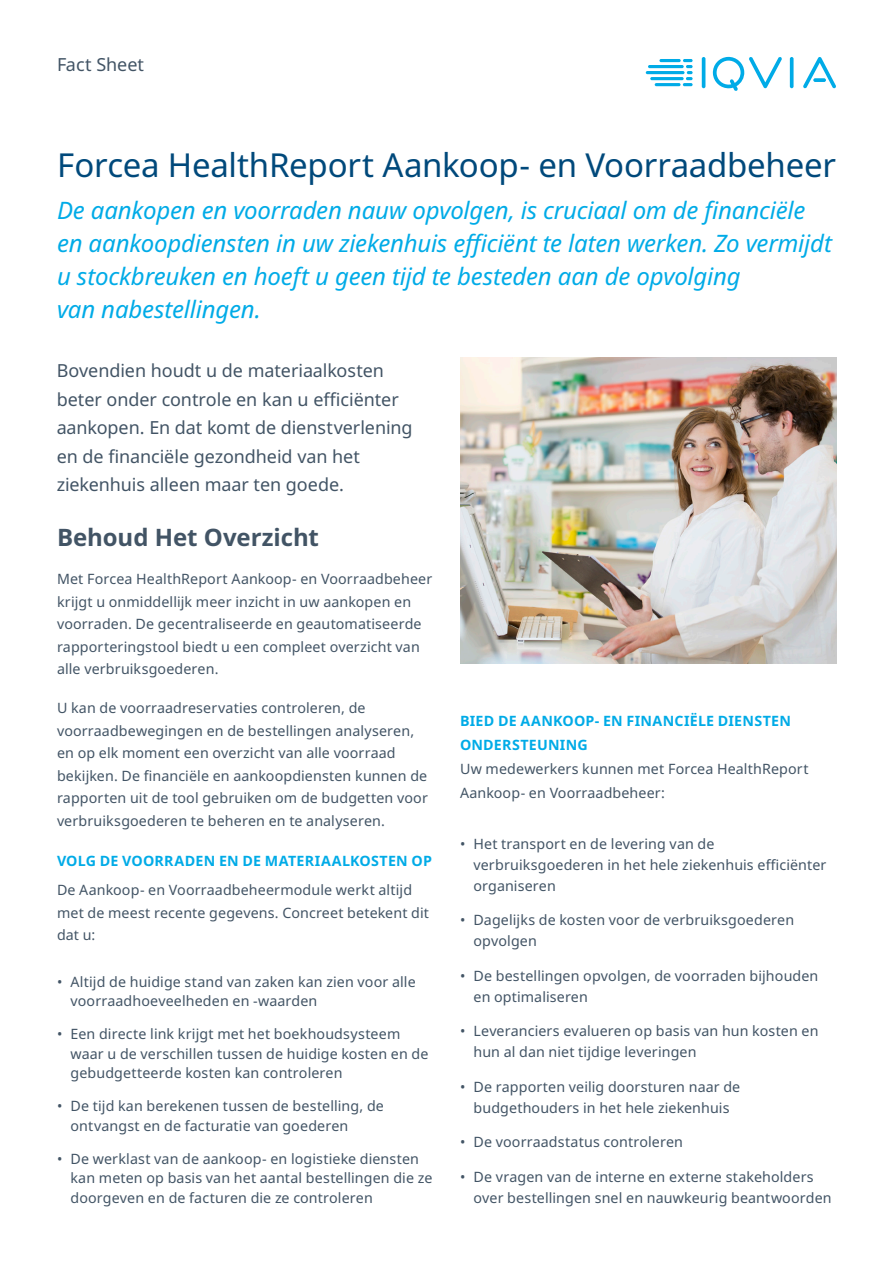
<style>
.page{position:relative;width:893px;height:1263px;background:#fff}
.page>*{position:absolute;margin:0;border:0;box-sizing:border-box;transform-origin:0 0}
.t1{font:33px "Noto Sans";letter-spacing:-.01em;color:#00497b}
.Title_subhead{font:italic 24px/33px "Noto Sans";letter-spacing:-.01em;color:#00abe7}
.Section_heading{font:700 24px "Noto Sans";letter-spacing:-.005em;color:#425465}
.Intro{font:18px/28.5px "Noto Sans";letter-spacing:-.005em;color:#425465}
.Body_copy_-_Space{font:14.25px/22.5px "Noto Sans";letter-spacing:.01em;color:#425465}
.Subheading{font:700 14.25px/24px "Noto Sans";letter-spacing:.02em;color:#00abe7}
</style>
<div class="page">
<hr style="left:702px;top:57px;width:3px;height:31px;background:#00abe7;border-radius:2px">
<hr style="left:790px;top:57px;width:3px;height:31px;background:#00abe7;border-radius:2px">
<svg style="left:712px;top:56px;width:70px;height:35px"></svg>
<svg style="left:803px;top:57px;width:33px;height:31px"></svg>
<hr style="left:655px;top:83px;width:26px;height:3px;background:#00abe7;border-radius:2px">
<svg style="left:683px;top:59px;width:10px;height:27px"></svg>
<hr style="left:650px;top:77px;width:34px;height:3px;background:#00abe7;border-radius:2px">
<hr style="left:646px;top:71px;width:38px;height:3px;background:#00abe7;border-radius:2px">
<hr style="left:648px;top:65px;width:36px;height:3px;background:#00abe7;border-radius:2px">
<hr style="left:659px;top:59px;width:22px;height:3px;background:#00abe7;border-radius:2px">
<img style="left:460px;top:358px;width:377px;height:306px">
<p class="Intro" style="left:57px;top:50px;width:89px">Fact Sheet</p>
<p class="t1" style="left:57px;top:142px;width:781px">Forcea HealthReport Aankoop- en Voorraadbeheer</p>
<p class="Title_subhead" style="left:57px;top:194px;width:776px">De aankopen en voorraden nauw opvolgen, is cruciaal om de financiële en aankoopdiensten in uw ziekenhuis efficiënt te laten werken. Zo vermijdt u stockbreuken en hoeft u geen tijd te besteden aan de opvolging<br>van nabestellingen.</p>
<p class="Intro" style="left:57px;top:357px;width:357px">Bovendien houdt u de materiaalkosten beter onder controle en kan u efficiënter aankopen. En dat komt de dienstverlening en de financiële gezondheid van het ziekenhuis alleen maar ten goede.</p>
<p class="Section_heading" style="left:57px;top:520px;width:263px">Behoud Het Overzicht</p>
<p class="Body_copy_-_Space" style="left:57px;top:568px;width:377px">Met Forcea HealthReport Aankoop- en Voorraadbeheer krijgt u onmiddellijk meer inzicht in uw aankopen en voorraden. De gecentraliseerde en geautomatiseerde rapporteringstool biedt u een compleet overzicht van alle verbruiksgoederen.</p>
<p class="Body_copy_-_Space" style="left:57px;top:697px;width:372px">U kan de voorraadreservaties controleren, de voorraadbewegingen en de bestellingen analyseren, en op elk moment een overzicht van alle voorraad bekijken. De financiële en aankoopdiensten kunnen de rapporten uit de tool gebruiken om de budgetten voor verbruiksgoederen te beheren en te analyseren.</p>
<p class="Subheading" style="left:57px;top:849px;width:376px">VOLG DE VOORRADEN EN DE MATERIAALKOSTEN OP</p>
<p class="Body_copy_-_Space" style="left:57px;top:879px;width:374px">De Aankoop- en Voorraadbeheermodule werkt altijd met de meest recente gegevens. Concreet betekent dit dat u:</p>
<p class="Body_copy_-_Space" style="left:71px;top:972px;width:347px;line-height:19.5px;text-indent:-14px">• Altijd de huidige stand van zaken kan zien voor alle voorraadhoeveelheden en -waarden</p>
<p class="Body_copy_-_Space" style="left:71px;top:1024px;width:359px;line-height:19.5px;text-indent:-14px">• Een directe link krijgt met het boekhoudsysteem waar u de verschillen tussen de huidige kosten en de gebudgetteerde kosten kan controleren</p>
<p class="Body_copy_-_Space" style="left:71px;top:1096px;width:315px;line-height:19.5px;text-indent:-14px">• De tijd kan berekenen tussen de bestelling, de ontvangst en de facturatie van goederen</p>
<p class="Body_copy_-_Space" style="left:71px;top:1149px;width:363px;line-height:19.5px;text-indent:-14px">• De werklast van de aankoop- en logistieke diensten kan meten op basis van het aantal bestellingen die ze doorgeven en de facturen die ze controleren</p>
<p class="Subheading" style="left:460px;top:709px;width:333px">BIED DE AANKOOP- EN FINANCIËLE DIENSTEN<br>ONDERSTEUNING</p>
<p class="Body_copy_-_Space" style="left:460px;top:757px;width:350px;line-height:24px">Uw medewerkers kunnen met Forcea HealthReport<br>Aankoop- en Voorraadbeheer:</p>
<p class="Body_copy_-_Space" style="left:473px;top:833px;width:354px;line-height:21px;text-indent:-14px">• Het transport en de levering van de verbruiksgoederen in het hele ziekenhuis efficiënter organiseren</p>
<p class="Body_copy_-_Space" style="left:473px;top:910px;width:322px;line-height:21px;text-indent:-14px">• Dagelijks de kosten voor de verbruiksgoederen opvolgen</p>
<p class="Body_copy_-_Space" style="left:473px;top:965px;width:346px;line-height:21px;text-indent:-14px">• De bestellingen opvolgen, de voorraden bijhouden en optimaliseren</p>
<p class="Body_copy_-_Space" style="left:473px;top:1021px;width:347px;line-height:21px;text-indent:-14px">• Leveranciers evalueren op basis van hun kosten en hun al dan niet tijdige leveringen</p>
<p class="Body_copy_-_Space" style="left:460px;top:1076px;width:282px;line-height:21px;text-align:center">• De rapporten veilig doorsturen naar de budgethouders in het hele ziekenhuis</p>
<p class="Body_copy_-_Space" style="left:460px;top:1131px;width:225px">• De voorraadstatus controleren</p>
<p class="Body_copy_-_Space" style="left:473px;top:1166px;width:360px;line-height:21px;text-indent:-14px">• De vragen van de interne en externe stakeholders over bestellingen snel en nauwkeurig beantwoorden</p>
</div>
